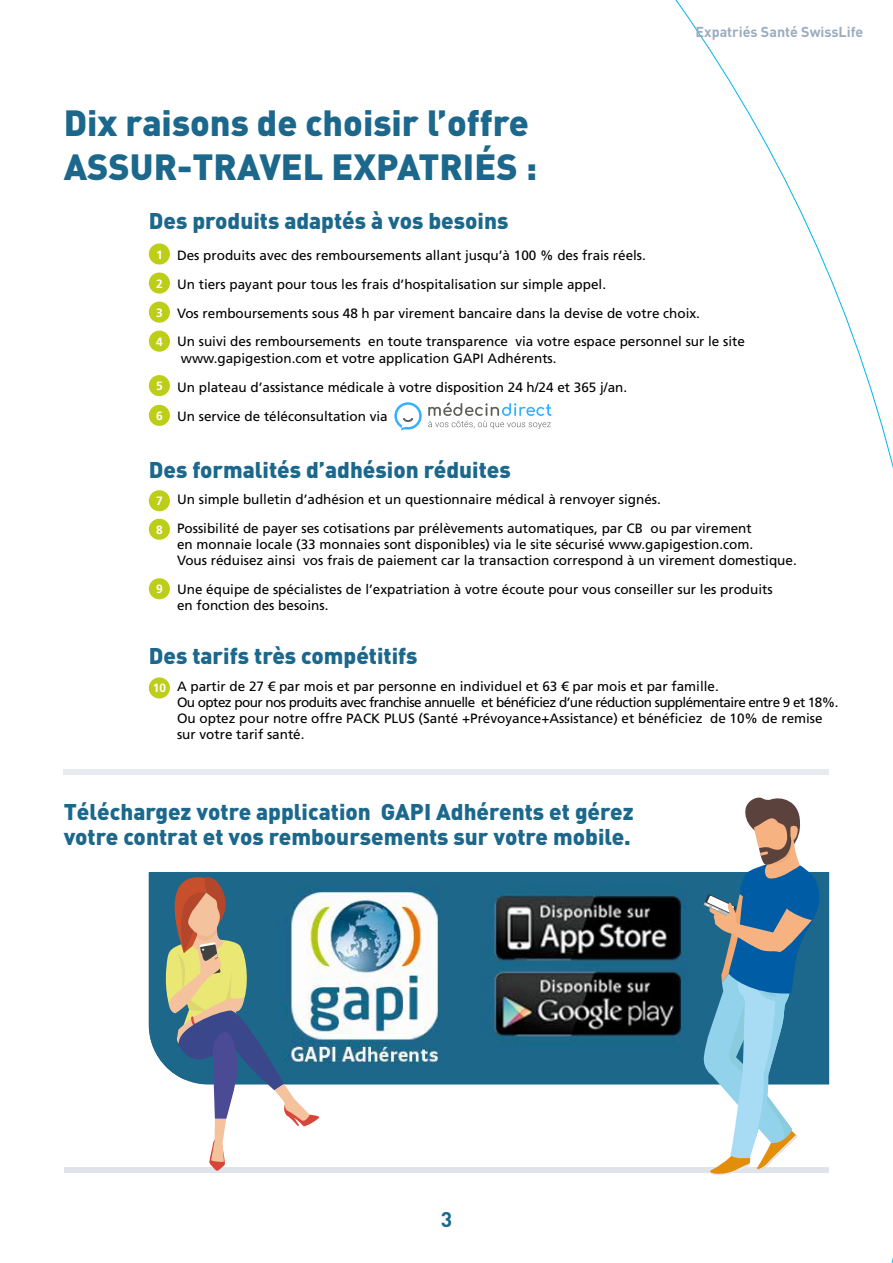
<style>
.page{position:relative;width:893px;height:1263px;background:#fff}
.page>*{position:absolute;margin:0;border:0;box-sizing:border-box;transform-origin:0 0}
.t1{font:900 36px/43.2px "DIN";color:#1c688c}
.t2{font:900 22.5px/24.9px "DIN";color:#1c688c}
.t3{font:700 21px "DIN";color:#1c688c}
.t4{font:700 14.25px "DIN";color:#9bacc1}
.t5{font:13.5px/29px "Frutiger LT Std";color:#000}
.t6{font:700 12px "Frutiger LT Std";color:#fff}
</style>
<div class="page">
<div style="left:64px;top:769px;width:765px;height:5px;background:#e1e5eb"></div>
<div style="left:64px;top:1167px;width:765px;height:5px;background:#dfe3ea"></div>
<div style="left:149px;top:872px;width:680px;height:212px;background:#1c688c"></div>
<img style="left:149px;top:873px;width:554px;height:206px">
<svg style="left:703px;top:797px;width:118px;height:378px"></svg>
<svg style="left:153px;top:872px;width:167px;height:299px"></svg>
<div style="left:149px;top:677px;width:21px;height:21px;background:#bdce18;border-radius:50%"></div>
<div style="left:149px;top:490px;width:21px;height:21px;background:#bdce18;border-radius:50%"></div>
<div style="left:149px;top:519px;width:21px;height:21px;background:#bdce18;border-radius:50%"></div>
<div style="left:149px;top:578px;width:21px;height:21px;background:#bdce18;border-radius:50%"></div>
<div style="left:149px;top:243px;width:21px;height:22px;background:#bdce18;border-radius:50%"></div>
<div style="left:149px;top:272px;width:21px;height:22px;background:#bdce18;border-radius:50%"></div>
<div style="left:149px;top:302px;width:21px;height:21px;background:#bdce18;border-radius:50%"></div>
<div style="left:149px;top:331px;width:21px;height:21px;background:#bdce18;border-radius:50%"></div>
<div style="left:149px;top:375px;width:21px;height:21px;background:#bdce18;border-radius:50%"></div>
<div style="left:149px;top:405px;width:21px;height:21px;background:#bdce18;border-radius:50%"></div>
<svg style="left:428px;top:402px;width:123px;height:27px"></svg>
<svg style="left:394px;top:402px;width:28px;height:28px"></svg>
<h1 class="t1" style="left:64px;top:100px;width:475px">Dix raisons de choisir l’offre<br>ASSUR-TRAVEL EXPATRIÉS :</h1>
<p class="t4" style="left:696px;top:23px;width:169px">Expatriés Santé SwissLife</p>
<h2 class="t2" style="left:149px;top:208px;width:361px">Des produits adaptés à vos besoins</h2>
<p class="t6" style="left:156px;top:247px;width:8px">1</p>
<p class="t6" style="left:156px;top:276px;width:8px">2</p>
<p class="t6" style="left:156px;top:305px;width:8px">3</p>
<p class="t6" style="left:156px;top:334px;width:8px">4</p>
<p class="t6" style="left:156px;top:379px;width:8px">5</p>
<p class="t6" style="left:156px;top:409px;width:8px">6</p>
<p class="t5" style="left:177px;top:240px;width:569px">Des produits avec des remboursements allant jusqu’à 100 % des frais réels.<br>Un tiers payant pour tous les frais d’hospitalisation sur simple appel.<br>Vos remboursements sous 48 h par virement bancaire dans la devise de votre choix.<br>Un suivi des remboursements en toute transparence via votre espace personnel sur le site</p>
<p class="t5" style="left:177px;top:344px;width:452px">www.gapigestion.com et votre application GAPI Adhérents.<br>Un plateau d’assistance médicale à votre disposition 24 h/24 et 365 j/an.<br>Un service de téléconsultation via</p>
<h2 class="t2" style="left:149px;top:456px;width:363px">Des formalités d’adhésion réduites</h2>
<p class="t6" style="left:156px;top:494px;width:8px">7</p>
<p class="t6" style="left:156px;top:522px;width:8px">8</p>
<p class="t6" style="left:156px;top:582px;width:8px">9</p>
<p class="t5" style="left:177px;top:485px;width:576px">Un simple bulletin d’adhésion et un questionnaire médical à renvoyer signés.<br>Possibilité de payer ses cotisations par prélèvements automatiques, par CB ou par virement</p>
<p class="t5" style="left:177px;top:536px;width:621px;line-height:16.2px">en monnaie locale (33 monnaies sont disponibles) via le site sécurisé www.gapigestion.com.<br>Vous réduisez ainsi vos frais de paiement car la transaction correspond à un virement domestique.</p>
<p class="t5" style="left:177px;top:581px;width:597px;line-height:16.2px">Une équipe de spécialistes de l’expatriation à votre écoute pour vous conseiller sur les produits en fonction des besoins.</p>
<h2 class="t2" style="left:149px;top:642px;width:270px">Des tarifs très compétitifs</h2>
<p class="t5" style="left:177px;top:678px;width:663px;line-height:16.2px;text-indent:-24px"><sub>10</sub> A partir de 27 € par mois et par personne en individuel et 63 € par mois et par famille.<br>Ou optez pour nos produits avec franchise annuelle et bénéficiez d’une réduction supplémentaire entre 9 et 18%.<br>Ou optez pour notre offre PACK PLUS (Santé +Prévoyance+Assistance) et bénéficiez de 10% de remise sur votre tarif santé.</p>
<h2 class="t2" style="left:64px;top:798px;width:571px">Téléchargez votre application GAPI Adhérents et gérez votre contrat et vos remboursements sur votre mobile.</h2>
<h3 class="t3" style="left:441px;top:1206px;width:13px">3</h3>
</div>
